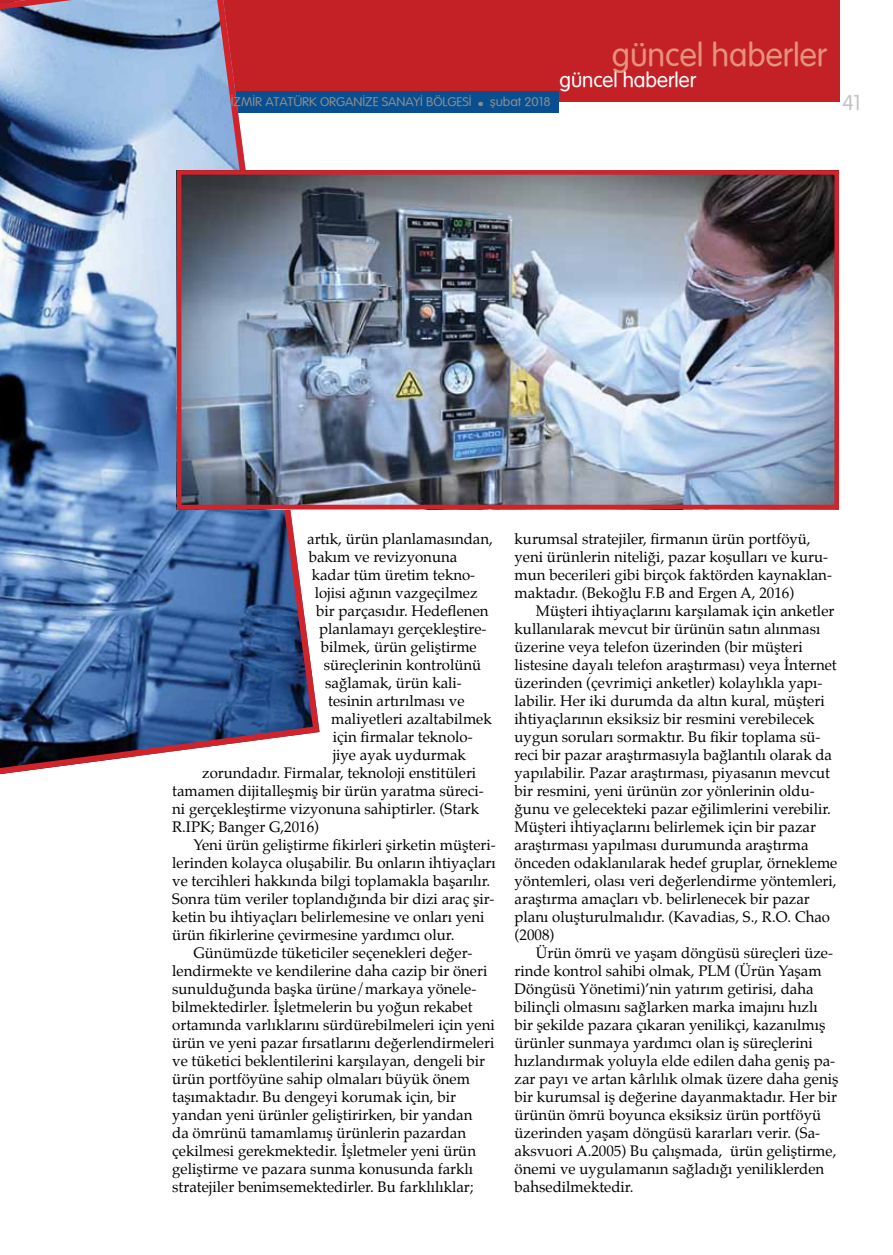
<style>
.page{position:relative;width:893px;height:1255px;background:#fff}
.page>*{position:absolute;margin:0;border:0;box-sizing:border-box;transform-origin:0 0}
.t1{font:500 32.1px "Vogel";color:#e5927a}
.t2{font:500 21px "Vogel";color:#c4c4c4}
.t3{font:500 20.4px "Vogel";color:#fff}
.t4{font:15px/18px "Palatino";color:#000}
.t5{font:500 12.3px "Vogel";color:#898d91;scale:1.09 1}
</style>
<div class="page">
<div style="left:0;top:0;width:840px;height:102px;background:#c42127"></div>
<div style="left:0;top:91px;width:558px;height:21px;background:#094e8f"></div>
<svg style="left:0;top:0;width:323px;height:775px;background:#7486ad"></svg>
<img style="left:182px;top:175px;width:652px;height:329px">
<div style="left:177px;top:170px;width:662px;height:339px;border:4px solid #d2232a"></div>
<p class="t5" style="left:231px;top:95px;width:295px">İZMİR ATATÜRK ORGANİZE SANAYİ BÖLGESİ ● şubat 2018</p>
<h1 class="t1" style="left:612px;top:36px;width:217px">güncel haberler</h1>
<h3 class="t3" style="left:559px;top:68px;width:138px">güncel haberler</h3>
<h2 class="t2" style="left:842px;top:90px;width:20px">41</h2>
<p class="t4" style="left:307px;top:531px;width:187px">artık, ürün planlamasından,</p>
<p class="t4" style="left:309px;top:549px;width:150px">bakım ve revizyonuna</p>
<p class="t4" style="left:312px;top:567px;width:165px">kadar tüm üretim tekno-</p>
<p class="t4" style="left:315px;top:585px;width:164px">lojisi ağının vazgeçilmez</p>
<p class="t4" style="left:316px;top:603px;width:174px">bir parçasıdır. Hedeflenen</p>
<p class="t4" style="left:319px;top:621px;width:169px">planlamayı gerçekleştire-</p>
<p class="t4" style="left:321px;top:639px;width:158px">bilmek, ürün geliştirme</p>
<p class="t4" style="left:324px;top:657px;width:159px">süreçlerinin kontrolünü</p>
<p class="t4" style="left:325px;top:675px;width:138px">sağlamak, ürün kali-</p>
<p class="t4" style="left:328px;top:693px;width:138px">tesinin artırılması ve</p>
<p class="t4" style="left:331px;top:711px;width:162px">maliyetleri azaltabilmek</p>
<p class="t4" style="left:333px;top:729px;width:142px">için firmalar teknolo-</p>
<p class="t4" style="left:333px;top:747px;width:135px">jiye ayak uydurmak</p>
<p class="t4" style="left:202px;top:765px;width:276px">zorundadır. Firmalar, teknoloji enstitüleri</p>
<p class="t4" style="left:172px;top:783px;width:313px">tamamen dijitalleşmiş bir ürün yaratma süreci-</p>
<p class="t4" style="left:172px;top:801px;width:308px">ni gerçekleştirme vizyonuna sahiptirler. (Stark</p>
<p class="t4" style="left:172px;top:819px;width:149px">R.IPK; Banger G,2016)</p>
<p class="t4" style="left:193px;top:837px;width:304px">Yeni ürün geliştirme fikirleri şirketin müşteri-</p>
<p class="t4" style="left:172px;top:855px;width:325px">lerinden kolayca oluşabilir. Bu onların ihtiyaçları</p>
<p class="t4" style="left:172px;top:873px;width:320px">ve tercihleri hakkında bilgi toplamakla başarılır.</p>
<p class="t4" style="left:172px;top:891px;width:324px">Sonra tüm veriler toplandığında bir dizi araç şir-</p>
<p class="t4" style="left:172px;top:909px;width:314px">ketin bu ihtiyaçları belirlemesine ve onları yeni</p>
<p class="t4" style="left:172px;top:927px;width:284px">ürün fikirlerine çevirmesine yardımcı olur.</p>
<p class="t4" style="left:193px;top:945px;width:280px">Günümüzde tüketiciler seçenekleri değer-</p>
<p class="t4" style="left:172px;top:963px;width:317px">lendirmekte ve kendilerine daha cazip bir öneri</p>
<p class="t4" style="left:172px;top:981px;width:306px">sunulduğunda başka ürüne/markaya yönele-</p>
<p class="t4" style="left:172px;top:999px;width:302px">bilmektedirler. İşletmelerin bu yoğun rekabet</p>
<p class="t4" style="left:172px;top:1017px;width:324px">ortamında varlıklarını sürdürebilmeleri için yeni</p>
<p class="t4" style="left:172px;top:1035px;width:324px">ürün ve yeni pazar fırsatlarını değerlendirmeleri</p>
<p class="t4" style="left:172px;top:1053px;width:314px">ve tüketici beklentilerini karşılayan, dengeli bir</p>
<p class="t4" style="left:172px;top:1071px;width:299px">ürün portföyüne sahip olmaları büyük önem</p>
<p class="t4" style="left:172px;top:1089px;width:285px">taşımaktadır. Bu dengeyi korumak için, bir</p>
<p class="t4" style="left:172px;top:1107px;width:302px">yandan yeni ürünler geliştirirken, bir yandan</p>
<p class="t4" style="left:172px;top:1125px;width:295px">da ömrünü tamamlamış ürünlerin pazardan</p>
<p class="t4" style="left:172px;top:1143px;width:305px">çekilmesi gerekmektedir. İşletmeler yeni ürün</p>
<p class="t4" style="left:172px;top:1161px;width:302px">geliştirme ve pazara sunma konusunda farklı</p>
<p class="t4" style="left:172px;top:1179px;width:303px">stratejiler benimsemektedirler. Bu farklılıklar;</p>
<p class="t4" style="left:515px;top:531px;width:319px">kurumsal stratejiler, firmanın ürün portföyü, yeni ürünlerin niteliği, pazar koşulları ve kuru&shy;mun becerileri gibi birçok faktörden kaynaklan&shy;maktadır. (Bekoğlu F.B and Ergen A, 2016)</p>
<p class="t4" style="left:515px;top:603px;width:324px;text-indent:21px">Müşteri ihtiyaçlarını karşılamak için anketler kullanılarak mevcut bir ürünün satın alınması üzerine veya telefon üzerinden (bir müşteri listesine dayalı telefon araştırması) veya İnternet üzerinden (çevrimiçi anketler) kolaylıkla yapı&shy;labilir. Her iki durumda da altın kural, müşteri ihtiyaçlarının eksiksiz bir resmini verebilecek uygun soruları sormaktır. Bu fikir toplama sü&shy;reci bir pazar araştırmasıyla bağlantılı olarak da yapılabilir. Pazar araştırması, piyasanın mevcut bir resmini, yeni ürünün zor yönlerinin oldu&shy;ğunu ve gelecekteki pazar eğilimlerini verebilir.<br>Müşteri ihtiyaçlarını belirlemek için bir pazar araştırması yapılması durumunda araştırma önceden odaklanılarak hedef gruplar, örnekleme yöntemleri, olası veri değerlendirme yöntemleri, araştırma amaçları vb. belirlenecek bir pazar planı oluşturulmalıdır. (Kavadias, S., R.O. Chao (2008)</p>
<p class="t4" style="left:515px;top:945px;width:325px;text-indent:21px">Ürün ömrü ve yaşam döngüsü süreçleri üze&shy;rinde kontrol sahibi olmak, PLM (Ürün Yaşam Döngüsü Yönetimi)’nin yatırım getirisi, daha bilinçli olmasını sağlarken marka imajını hızlı bir şekilde pazara çıkaran yenilikçi, kazanılmış ürünler sunmaya yardımcı olan iş süreçlerini hızlandırmak yoluyla elde edilen daha geniş pa&shy;zar payı ve artan kârlılık olmak üzere daha geniş bir kurumsal iş değerine dayanmaktadır. Her bir ürünün ömrü boyunca eksiksiz ürün portföyü üzerinden yaşam döngüsü kararları verir. (Sa&shy;aksvuori A.2005) Bu çalışmada, ürün geliştirme, önemi ve uygulamanın sağladığı yeniliklerden bahsedilmektedir.</p>
</div>
